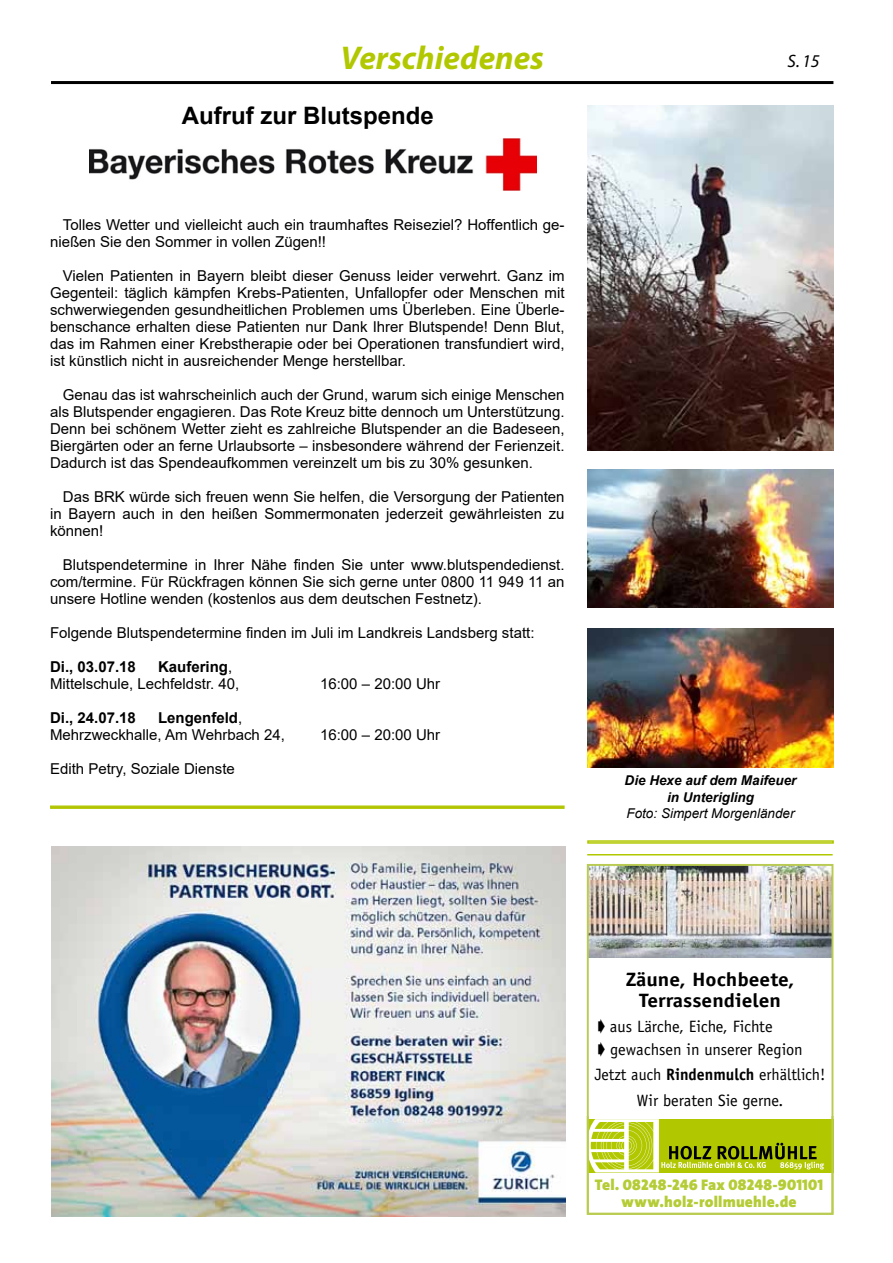
<style>
.page{position:relative;width:893px;height:1263px;background:#fff}
.page>*{position:absolute;margin:0;border:0;box-sizing:border-box;transform-origin:0 0}
.t1{font:italic 700 33px "Myriad Pro";color:#b1c800}
.t2{font:700 24px "Arial";color:#000}
.t3{font:700 19.35px/21.3px "Officina Sans Std";color:#000;text-align:center;scale:1.11 1}
.t4{font:italic 18px "Myriad Pro";color:#000}
.t5{font:16.5px/23px "Officina Sans Std";color:#000}
.t6{font:15.45px "The Sans Black Caps";letter-spacing:.01em;color:#b5cc36}
.t7{font:900 15.45px "The Sans";letter-spacing:.015em;color:#b5cc36}
.t8{font:15px/17px "Arial";color:#000;text-align:justify}
.t9{font:700 15px "Arial";color:#000}
.t10{font:italic 700 13.5px/16.5px "Arial";color:#000;text-align:center}
.t11{font:italic 13.5px "Arial";color:#000}
.s1{font-weight:700}
.s2{font-family:"The Sans";font-weight:900}
</style>
<div class="page">
<hr style="left:51px;top:81px;width:782px;height:3px;background:#000">
<img style="left:51px;top:846px;width:515px;height:370px">
<img style="left:590px;top:867px;width:240px;height:91px">
<svg style="left:590px;top:1119px;width:240px;height:54px;background:#afc124"></svg>
<div style="left:587px;top:864px;width:246px;height:351px;border:2px solid #b9cb52"></div>
<hr style="left:587px;top:854px;width:246px;height:1px;background:#b1c800">
<svg style="left:50px;top:805px;width:515px;height:4px;background:#bdce26"></svg>
<img style="left:90px;top:139px;width:446px;height:51px">
<img style="left:587px;top:106px;width:247px;height:344px">
<img style="left:587px;top:469px;width:247px;height:139px">
<img style="left:587px;top:628px;width:247px;height:139px">
<div style="left:587px;top:840px;width:247px;height:4px;border:2px solid #b1c800"></div>
<h1 class="t1" style="left:340px;top:37px;width:205px">Verschiedenes</h1>
<p class="t4" style="left:788px;top:49px;width:34px">S. 15</p>
<h2 class="t2" style="left:182px;top:98px;width:253px">Aufruf zur Blutspende</h2>
<p class="t8" style="left:50px;top:216px;width:516px;text-indent:13px">Tolles Wetter und vielleicht auch ein traumhaftes Reiseziel? Hoffentlich ge&shy;nießen Sie den Sommer in vollen Zügen!!</p>
<p class="t8" style="left:50px;top:267px;width:516px;text-indent:13px">Vielen Patienten in Bayern bleibt dieser Genuss leider verwehrt. Ganz im Gegenteil: täglich kämpfen Krebs-Patienten, Unfallopfer oder Menschen mit schwerwiegenden gesundheitlichen Problemen ums Überleben. Eine Überle&shy;benschance erhalten diese Patienten nur Dank Ihrer Blutspende! Denn Blut, das im Rahmen einer Krebstherapie oder bei Operationen transfundiert wird, ist künstlich nicht in ausreichender Menge herstellbar.</p>
<p class="t8" style="left:50px;top:386px;width:516px;text-indent:13px">Genau das ist wahrscheinlich auch der Grund, warum sich einige Menschen als Blutspender engagieren. Das Rote Kreuz bitte dennoch um Unterstützung.<br>Denn bei schönem Wetter zieht es zahlreiche Blutspender an die Badeseen, Biergärten oder an ferne Urlaubsorte – insbesondere während der Ferienzeit.<br>Dadurch ist das Spendeaufkommen vereinzelt um bis zu 30% gesunken.</p>
<p class="t8" style="left:50px;top:488px;width:516px;text-indent:13px">Das BRK würde sich freuen wenn Sie helfen, die Versorgung der Patienten in Bayern auch in den heißen Sommermonaten jederzeit gewährleisten zu können!</p>
<p class="t8" style="left:50px;top:556px;width:516px;text-indent:13px">Blutspendetermine in Ihrer Nähe finden Sie unter www.blutspendedienst. com/termine. Für Rückfragen können Sie sich gerne unter 0800 11 949 11 an unsere Hotline wenden (kostenlos aus dem deutschen Festnetz).</p>
<p class="t8" style="left:50px;top:624px;width:486px">Folgende Blutspendetermine finden im Juli im Landkreis Landsberg statt:</p>
<p class="t9" style="left:50px;top:656px;width:87px">Di., 03.07.18</p>
<p class="t8" style="left:50px;top:658px;width:191px;text-indent:108px"><span class="s1">Kaufering</span>,<br>Mittelschule, Lechfeldstr. 40,</p>
<p class="t8" style="left:320px;top:675px;width:122px">16:00 – 20:00 Uhr</p>
<p class="t8" style="left:50px;top:709px;width:236px;text-indent:108px"><span class="s1">Lengenfeld</span>,<br>Mehrzweckhalle, Am Wehrbach 24,</p>
<p class="t9" style="left:50px;top:707px;width:87px">Di., 24.07.18</p>
<p class="t8" style="left:50px;top:760px;width:186px">Edith Petry, Soziale Dienste</p>
<p class="t8" style="left:320px;top:726px;width:122px">16:00 – 20:00 Uhr</p>
<p class="t10" style="left:625px;top:773px;width:173px">Die Hexe auf dem Maifeuer in Unterigling</p>
<p class="t11" style="left:626px;top:805px;width:170px">Foto: Simpert Morgenländer</p>
<p class="t3" style="left:626px;top:968px;width:154px">Zäune, Hochbeete,<br>Terrassendielen</p>
<p class="t5" style="left:598px;top:1015px;width:206px">➧ aus Lärche, Eiche, Fichte<br>➧ gewachsen in unserer Region</p>
<p class="t5" style="left:595px;top:1062px;width:232px;line-height:25.7px;text-align:center">Jetzt auch <span class="s1">Rindenmulch</span> erhältlich!<br>Wir beraten Sie gerne.</p>
<p class="t6" style="left:595px;top:1171px;width:230px"><span class="s2">Tel.</span> 08248-246 <span class="s2">Fax</span> 08248-901101</p>
<p class="t7" style="left:622px;top:1188px;width:177px">www.holz-rollmuehle.de</p>
</div>
